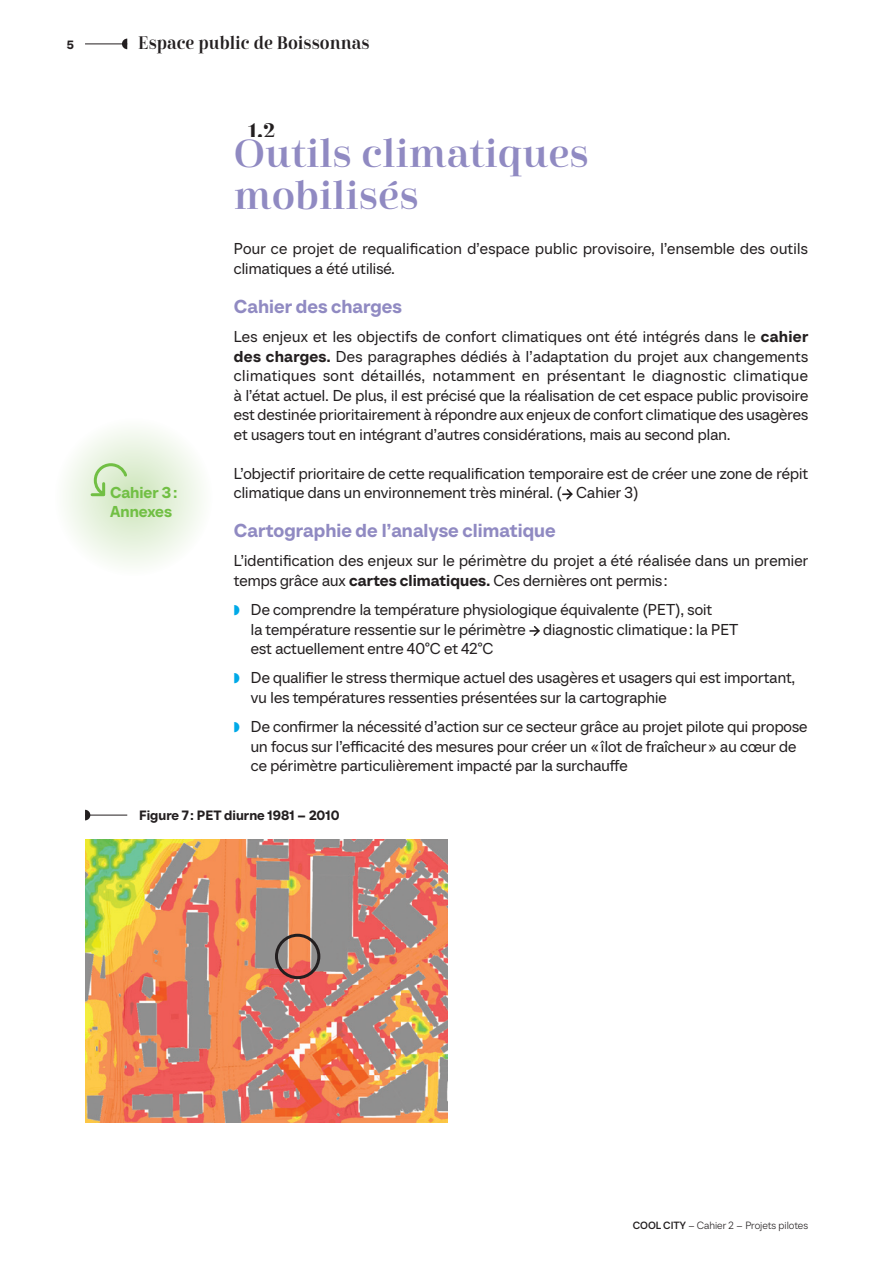
<style>
.page{position:relative;width:893px;height:1263px;background:#fff}
.page>*{position:absolute;margin:0;border:0;box-sizing:border-box;transform-origin:0 0}
.t1{font:39px/42px "Cabrito Didone Nor Dem";color:#908ac2}
.t2{font:21px "Cabrito Didone Nor Bol";color:#231f20}
.t3{font:18.75px "TT Neoris Dm Bd";letter-spacing:.005em;color:#908ac2}
.t4{font:18px "Cabrito Didone Con Dem";color:#231f20}
.t5{font:15.75px/19.5px "TT Neoris";letter-spacing:.005em;color:#231f20}
.t6{font:15.75px/18.9px "TT Neoris Dm Bd";color:#71bf44}
.t7{font:13.5px "TT Neoris Dm Bd";letter-spacing:.005em;color:#231f20}
.t8{font:12px "TT Neoris Dm Bd";color:#231f20}
.t9{font:300 10.5px "TT Neoris";color:#231f20}
.s1{font-family:"TT Neoris Dm Bd"}
.s2{color:#00a9e7}
.s3{font-weight:500}
</style>
<div class="page">
<svg style="left:122px;top:39px;width:5px;height:10px"></svg>
<hr style="left:85px;top:44px;width:42px;height:1px;background:#231f20">
<svg style="left:562px;top:489px;width:11px;height:11px"></svg>
<svg style="left:529px;top:626px;width:11px;height:10px"></svg>
<img style="left:85px;top:839px;width:363px;height:283px">
<svg style="left:85px;top:810px;width:5px;height:10px"></svg>
<hr style="left:85px;top:815px;width:42px;height:1px;background:#231f20">
<div style="left:275px;top:934px;width:45px;height:45px;border:3px solid #231f20;border-radius:50%"></div>
<svg style="left:54px;top:417px;width:159px;height:159px"></svg>
<svg style="left:92px;top:462px;width:37px;height:37px"></svg>
<p class="t8" style="left:67px;top:37px;width:9px">5</p>
<p class="t4" style="left:138px;top:32px;width:233px">Espace public de Boissonnas</p>
<p class="t6" style="left:110px;top:483px;width:68px">Cahier 3:<br>Annexes</p>
<h2 class="t2" style="left:248px;top:118px;width:29px">1.2</h2>
<h1 class="t1" style="left:234px;top:132px;width:357px">Outils climatiques mobilisés</h1>
<p class="t5" style="left:234px;top:239px;width:576px">Pour ce projet de requalification d’espace public provisoire, l’ensemble des outils climatiques a été utilisé.</p>
<p class="t3" style="left:234px;top:294px;width:170px">Cahier des charges</p>
<p class="t5" style="left:234px;top:326px;width:576px;text-align:justify">Les enjeux et les objectifs de confort climatiques ont été intégrés dans le <span class="s1">cahier des charges.</span> Des paragraphes dédiés à l’adaptation du projet aux changements climatiques sont détaillés, notamment en présentant le diagnostic climatique à l’état actuel. De plus, il est précisé que la réalisation de cet espace public provisoire est destinée prioritairement à répondre aux enjeux de confort climatique des usagères et usagers tout en intégrant d’autres considérations, mais au second plan.</p>
<p class="t5" style="left:234px;top:463px;width:576px">L’objectif prioritaire de cette requalification temporaire est de créer une zone de répit climatique dans un environnement très minéral. ( Cahier 3)</p>
<p class="t3" style="left:234px;top:518px;width:323px">Cartographie de l’analyse climatique</p>
<p class="t5" style="left:234px;top:551px;width:576px">L’identification des enjeux sur le périmètre du projet a été réalisée dans un premier temps grâce aux <span class="s1">cartes climatiques.</span> Ces dernières ont permis :</p>
<p class="t5" style="left:251px;top:599px;width:489px;text-indent:-17px"><span class="s2">◗</span> De comprendre la température physiologique équivalente (PET), soit<br>la température ressentie sur le périmètre diagnostic climatique: la PET est actuellement entre 40°C et 42°C</p>
<p class="t5" style="left:251px;top:668px;width:546px;text-indent:-17px"><span class="s2">◗</span> De qualifier le stress thermique actuel des usagères et usagers qui est important, vu les températures ressenties présentées sur la cartographie</p>
<p class="t5" style="left:251px;top:716px;width:558px;text-indent:-17px"><span class="s2">◗</span> De confirmer la nécessité d’action sur ce secteur grâce au projet pilote qui propose un focus sur l’efficacité des mesures pour créer un « îlot de fraîcheur» au cœur de ce périmètre particulièrement impacté par la surchauffe</p>
<p class="t7" style="left:139px;top:806px;width:202px">Figure 7: PET diurne 1981 – 2010</p>
<p class="t9" style="left:633px;top:1219px;width:177px"><span class="s3">COOL CITY</span> – Cahier 2 – Projets pilotes</p>
</div>
